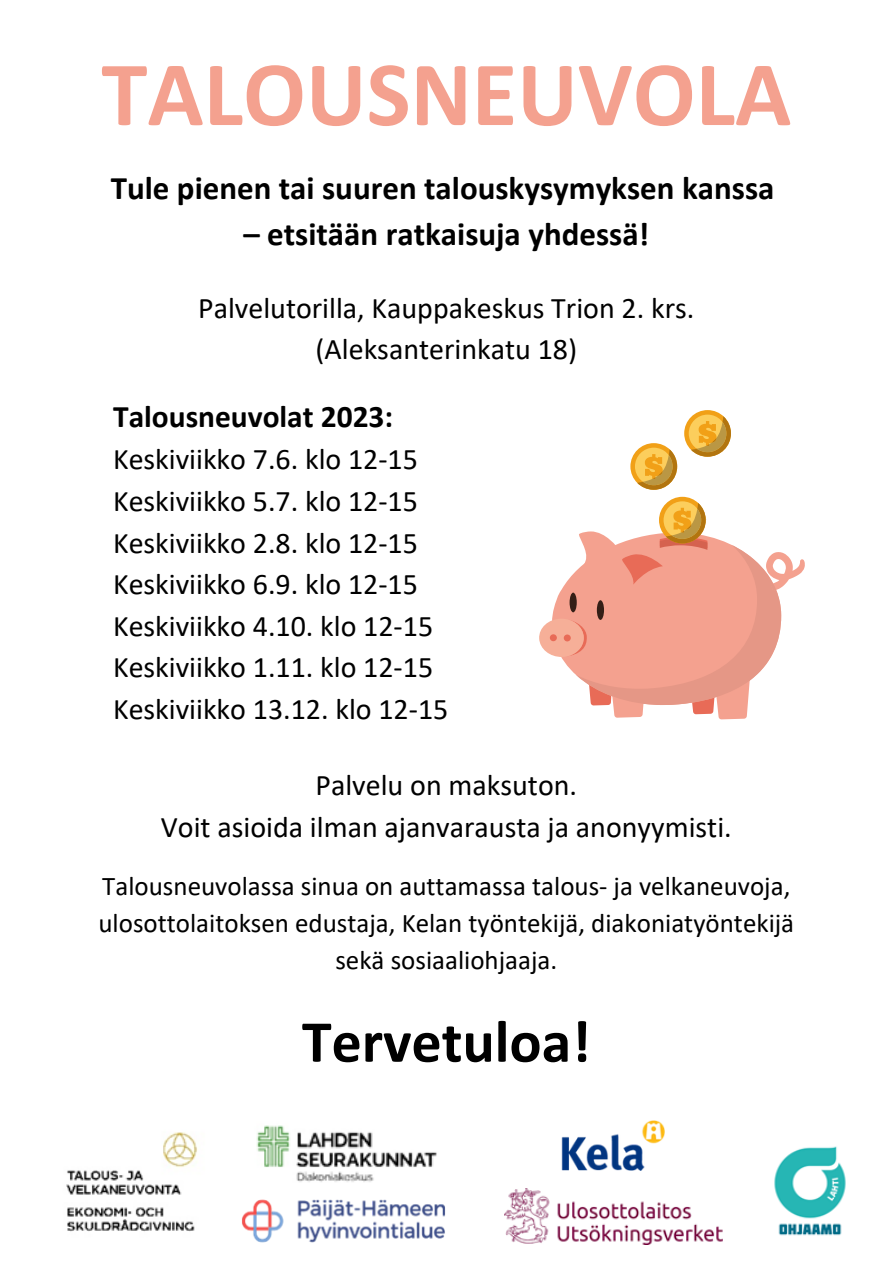
<style>
.page{position:relative;width:893px;height:1264px;background:#fff}
.page>*{position:absolute;margin:0;border:0;box-sizing:border-box;transform-origin:0 0}
.t1{font:700 92.85px "Calibri";color:#f4a18f}
.t2{font:700 60px "Calibri";color:#000}
.t3{font:700 33px "Calibri";color:#000}
.t4{font:700 31.5px "Calibri";color:#000}
.t5{font:30px/41.5px "Calibri";color:#000;text-align:center}
.t6{font:27px/37px "Calibri";color:#000;text-align:center}
</style>
<div class="page">
<img style="left:66px;top:1132px;width:132px;height:100px">
<img style="left:504px;top:1188px;width:218px;height:56px">
<img style="left:256px;top:1125px;width:181px;height:57px">
<img style="left:561px;top:1120px;width:103px;height:50px">
<img style="left:242px;top:1199px;width:204px;height:44px">
<img style="left:774px;top:1146px;width:72px;height:90px">
<svg style="left:538px;top:618px;width:46px;height:39px"></svg>
<div style="left:659px;top:497px;width:46px;height:46px;background:#f1a017;border-radius:50%"></div>
<svg style="left:663px;top:501px;width:38px;height:38px"></svg>
<svg style="left:551px;top:503px;width:254px;height:216px"></svg>
<svg style="left:630px;top:443px;width:47px;height:47px"></svg>
<svg style="left:635px;top:447px;width:37px;height:38px"></svg>
<svg style="left:637px;top:449px;width:40px;height:41px;background:#e1b04d"></svg>
<div style="left:684px;top:410px;width:47px;height:46px;background:#f1a017;border-radius:50%"></div>
<svg style="left:688px;top:414px;width:38px;height:38px"></svg>
<svg style="left:691px;top:416px;width:40px;height:40px"></svg>
<h1 class="t1" style="left:101px;top:55px;width:691px">TALOUSNEUVOLA</h1>
<p class="t3" style="left:111px;top:174px;width:665px">Tule pienen tai suuren talouskysymyksen kanssa</p>
<p class="t3" style="left:243px;top:220px;width:407px">– etsitään ratkaisuja yhdessä!</p>
<p class="t5" style="left:198px;top:289px;width:497px">Palvelutorilla, Kauppakeskus Trion 2. krs. (Aleksanterinkatu 18)</p>
<p class="t4" style="left:113px;top:403px;width:281px">Talousneuvolat 2023:</p>
<p class="t5" style="left:113px;top:441px;width:337px;text-align:left">Keskiviikko 7.6. klo 12-15<br>Keskiviikko 5.7. klo 12-15<br>Keskiviikko 2.8. klo 12-15<br>Keskiviikko 6.9. klo 12-15<br>Keskiviikko 4.10. klo 12-15<br>Keskiviikko 1.11. klo 12-15<br>Keskiviikko 13.12. klo 12-15</p>
<p class="t5" style="left:161px;top:766px;width:572px">Palvelu on maksuton.<br>Voit asioida ilman ajanvarausta ja anonyymisti.</p>
<p class="t6" style="left:98px;top:869px;width:697px">Talousneuvolassa sinua on auttamassa talous- ja velkaneuvoja, ulosottolaitoksen edustaja, Kelan työntekijä, diakoniatyöntekijä sekä sosiaaliohjaaja.</p>
<h2 class="t2" style="left:302px;top:1016px;width:290px">Tervetuloa!</h2>
</div>
